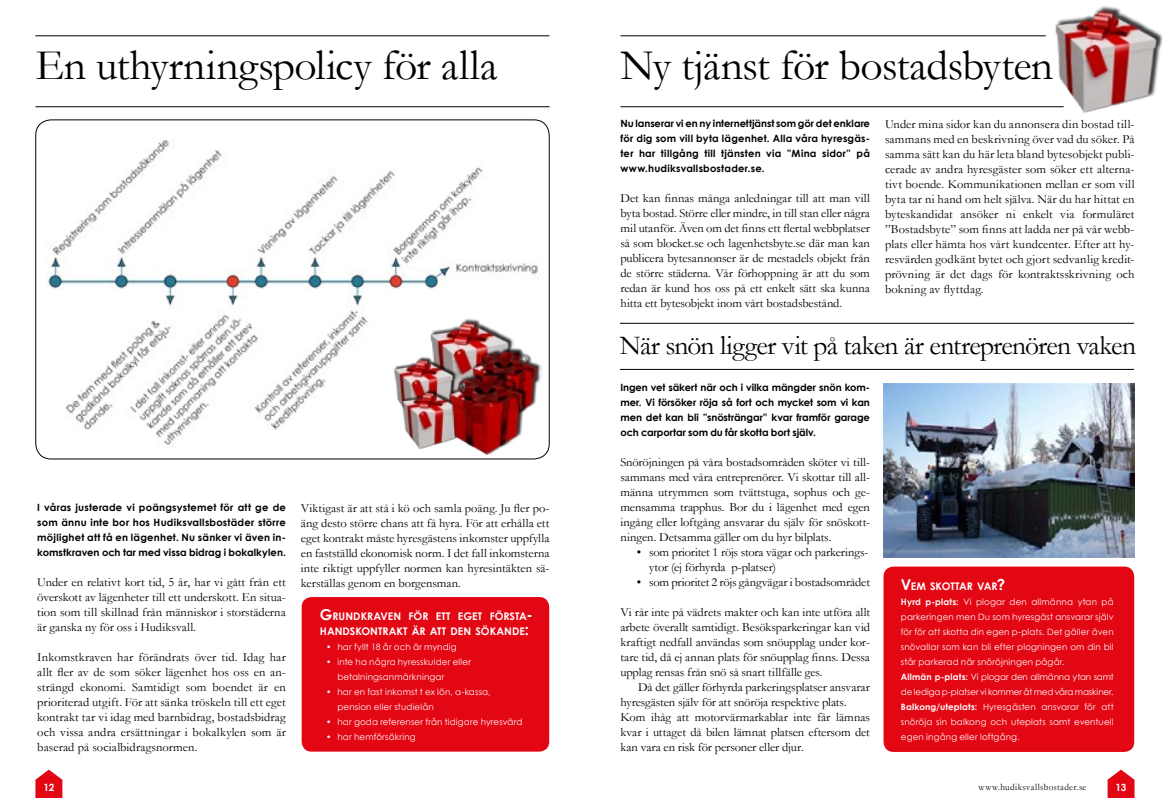
<style>
.page{position:relative;width:1170px;height:798px;background:#fff}
.page>*{position:absolute;margin:0;border:0;box-sizing:border-box;transform-origin:0 0}
.t1{font:43.75px "Garamond";letter-spacing:-.015em;color:#000}
.t2{font:27.5px "Garamond";letter-spacing:-.025em;color:#000}
.t3{font:12.5px/15px "Garamond";letter-spacing:-.005em;color:#000;text-align:justify}
.t4{font:700 10.5px/15px "Century Gothic";color:#fff}
.t5{font:700 10px/15px "Century Gothic";letter-spacing:.005em;color:#000;text-align:justify}
.t6{font:700 10px "Century Gothic";color:#fff}
.t7{font:9.62px "Garamond";letter-spacing:.04em;color:#000;scale:.95 1}
.t8{font:8.75px/15px "Century Gothic";letter-spacing:.015em;color:#fff}
.s1{font-size:15px}
.s2{font-weight:700}
</style>
<div class="page">
<hr style="left:35px;top:106px;width:514px;height:1px;background:#000">
<hr style="left:620px;top:106px;width:443px;height:1px;background:#000">
<hr style="left:35px;top:35px;width:514px;height:1px;background:#000">
<hr style="left:620px;top:35px;width:425px;height:1px;background:#000">
<img style="left:883px;top:383px;width:251px;height:174px">
<svg style="left:1107px;top:769px;width:27px;height:28px"></svg>
<svg style="left:35px;top:769px;width:27px;height:28px"></svg>
<img style="left:46px;top:140px;width:496px;height:307px">
<img style="left:425px;top:316px;width:89px;height:52px">
<div style="left:301px;top:596px;width:248px;height:155px;background:#e30613;border-radius:10px"></div>
<div style="left:883px;top:566px;width:251px;height:185px;background:#e30613;border-radius:10px"></div>
<hr style="left:620px;top:323px;width:513px;height:1px;background:#000">
<hr style="left:620px;top:369px;width:513px;height:1px;background:#000">
<img style="left:469px;top:345px;width:72px;height:76px">
<img style="left:390px;top:354px;width:68px;height:66px">
<img style="left:399px;top:387px;width:46px;height:62px">
<img style="left:445px;top:368px;width:83px;height:87px">
<img style="left:1045px;top:6px;width:118px;height:107px">
<h1 class="t1" style="left:35px;top:36px;width:463px">En uthyrningspolicy för alla</h1>
<h1 class="t1" style="left:620px;top:36px;width:434px">Ny tjänst för bostadsbyten</h1>
<p class="t5" style="left:620px;top:115px;width:251px">Nu lanserar vi en ny internettjänst som gör det enklare för dig som vill byta lägenhet. Alla våra hyresgäs&shy;ter har tillgång till tjänsten via ”Mina sidor” på www.hudiksvallsbostader.se.</p>
<p class="t3" style="left:620px;top:190px;width:251px">Det kan finnas många anledningar till att man vill byta bostad. Större eller mindre, in till stan eller några mil utanför. Även om det finns ett flertal webbplatser så som blocket.se och lagenhetsbyte.se där man kan publicera bytesannonser är de mestadels objekt från de större städerna. Vår förhoppning är att du som redan är kund hos oss på ett enkelt sätt ska kunna hitta ett bytesobjekt inom vårt bostadsbestånd.</p>
<p class="t3" style="left:884px;top:116px;width:251px">Under mina sidor kan du annonsera din bostad till&shy;sammans med en beskrivning över vad du söker. På samma sätt kan du här leta bland bytesobjekt publi&shy;cerade av andra hyresgäster som söker ett alterna&shy;tivt boende. Kommunikationen mellan er som vill byta tar ni hand om helt själva. När du har hittat en byteskandidat ansöker ni enkelt via formuläret ”Bostadsbyte” som finns att ladda ner på vår webb&shy;plats eller hämta hos vårt kundcenter. Efter att hy&shy;resvärden godkänt bytet och gjort sedvanlig kredit&shy;prövning är det dags för kontraktsskrivning och bokning av flyttdag.</p>
<p class="t5" style="left:37px;top:499px;width:250px">I våras justerade vi poängsystemet för att ge de som ännu inte bor hos Hudiksvallsbostäder större möjlighet att få en lägenhet. Nu sänker vi även in&shy;komstkraven och tar med vissa bidrag i bokalkylen.</p>
<p class="t3" style="left:37px;top:574px;width:250px">Under en relativt kort tid, 5 år, har vi gått från ett överskott av lägenheter till ett underskott. En situa&shy;tion som till skillnad från människor i storstäderna är ganska ny för oss i Hudiksvall.</p>
<p class="t3" style="left:37px;top:649px;width:250px">Inkomstkraven har förändrats över tid. Idag har allt fler av de som söker lägenhet hos oss en an&shy;strängd ekonomi. Samtidigt som boendet är en prioriterad utgift. För att sänka tröskeln till ett eget kontrakt tar vi idag med barnbidrag, bostadsbidrag och vissa andra ersättningar i bokalkylen som är baserad på socialbidragsnormen.</p>
<p class="t3" style="left:301px;top:499px;width:250px">Viktigast är att stå i kö och samla poäng. Ju fler po&shy;äng desto större chans att få hyra. För att erhålla ett eget kontrakt måste hyresgästens inkomster uppfylla en fastställd ekonomisk norm. I det fall inkomsterna inte riktigt uppfyller normen kan hyresintäkten sä&shy;kerställas genom en borgensman.</p>
<p class="t4" style="left:320px;top:607px;width:214px"><span class="s1">G</span>RUNDKRAVEN FÖR ETT EGET FÖRSTA<span class="s1">-<br></span>HANDSKONTRAKT ÄR ATT DEN SÖKANDE<span class="s1">:</span></p>
<p class="t8" style="left:326px;top:638px;width:132px">• har fyllt 18 år och är myndig</p>
<p class="t8" style="left:337px;top:653px;width:135px;text-indent:-11px">• inte ha några hyresskulder eller betalningsanmärkningar</p>
<p class="t8" style="left:337px;top:683px;width:155px;text-indent:-11px">• har en fast inkomst t ex lön, a-kassa, pension eller studielån</p>
<p class="t8" style="left:326px;top:713px;width:198px">• har goda referenser från tidigare hyresvärd</p>
<p class="t8" style="left:326px;top:728px;width:91px">• har hemförsäkring</p>
<h2 class="t2" style="left:620px;top:327px;width:517px">När snön ligger vit på taken är entreprenören vaken</h2>
<p class="t5" style="left:620px;top:379px;width:251px">Ingen vet säkert när och i vilka mängder snön kom&shy;mer. Vi försöker röja så fort och mycket som vi kan men det kan bli ”snösträngar” kvar framför garage och carportar som du får skotta bort själv.</p>
<p class="t3" style="left:620px;top:454px;width:251px">Snöröjningen på våra bostadsområden sköter vi till&shy;sammans med våra entreprenörer. Vi skottar till all&shy;männa utrymmen som tvättstuga, sophus och ge&shy;mensamma trapphus. Bor du i lägenhet med egen ingång eller loftgång ansvarar du själv för snöskott&shy;ningen. Detsamma gäller om du hyr bilplats.</p>
<p class="t3" style="left:649px;top:544px;width:221px;text-indent:-12px">• som prioritet 1 röjs stora vägar och parkerings&shy;ytor (ej förhyrda p-platser)</p>
<p class="t3" style="left:636px;top:574px;width:235px">• som prioritet 2 röjs gångvägar i bostadsområdet</p>
<p class="t3" style="left:620px;top:604px;width:251px">Vi rår inte på vädrets makter och kan inte utföra allt arbete överallt samtidigt. Besöksparkeringar kan vid kraftigt nedfall användas som snöupplag under kor&shy;tare tid, då ej annan plats för snöupplag finns. Dessa upplag rensas från snö så snart tillfälle ges.</p>
<p class="t3" style="left:620px;top:679px;width:251px;text-align:left;text-indent:18px">Då det gäller förhyrda parkeringsplatser ansvarar hyresgästen själv för att snöröja respektive plats.<br>Kom ihåg att motorvärmarkablar inte får lämnas kvar i uttaget då bilen lämnat platsen eftersom det kan vara en risk för personer eller djur.</p>
<p class="t4" style="left:900px;top:578px;width:106px"><span class="s1">V</span>EM SKOTTAR VAR<span class="s1">?</span></p>
<p class="t8" style="left:900px;top:594px;width:214px"><span class="s2">Hyrd p-plats:</span> Vi plogar den allmänna ytan på parkeringen men Du som hyresgäst ansvarar själv för för att skotta din egen p-plats. Det gäller även snövallar som kan bli efter plogningen om din bil står parkerad när snöröjningen pågår.<br><span class="s2">Allmän p-plats:</span> Vi plogar den allmänna ytan samt de lediga p-platser vi kommer åt med våra maskiner.<br><span class="s2">Balkong/uteplats:</span> Hyresgästen ansvarar för att snöröja sin balkong och uteplats samt eventuell egen ingång eller loftgång.</p>
<p class="t6" style="left:43px;top:779px;width:12px">12</p>
<p class="t7" style="left:978px;top:780px;width:115px">www.hudiksvallsbostader.se</p>
<p class="t6" style="left:1115px;top:779px;width:12px">13</p>
</div>
